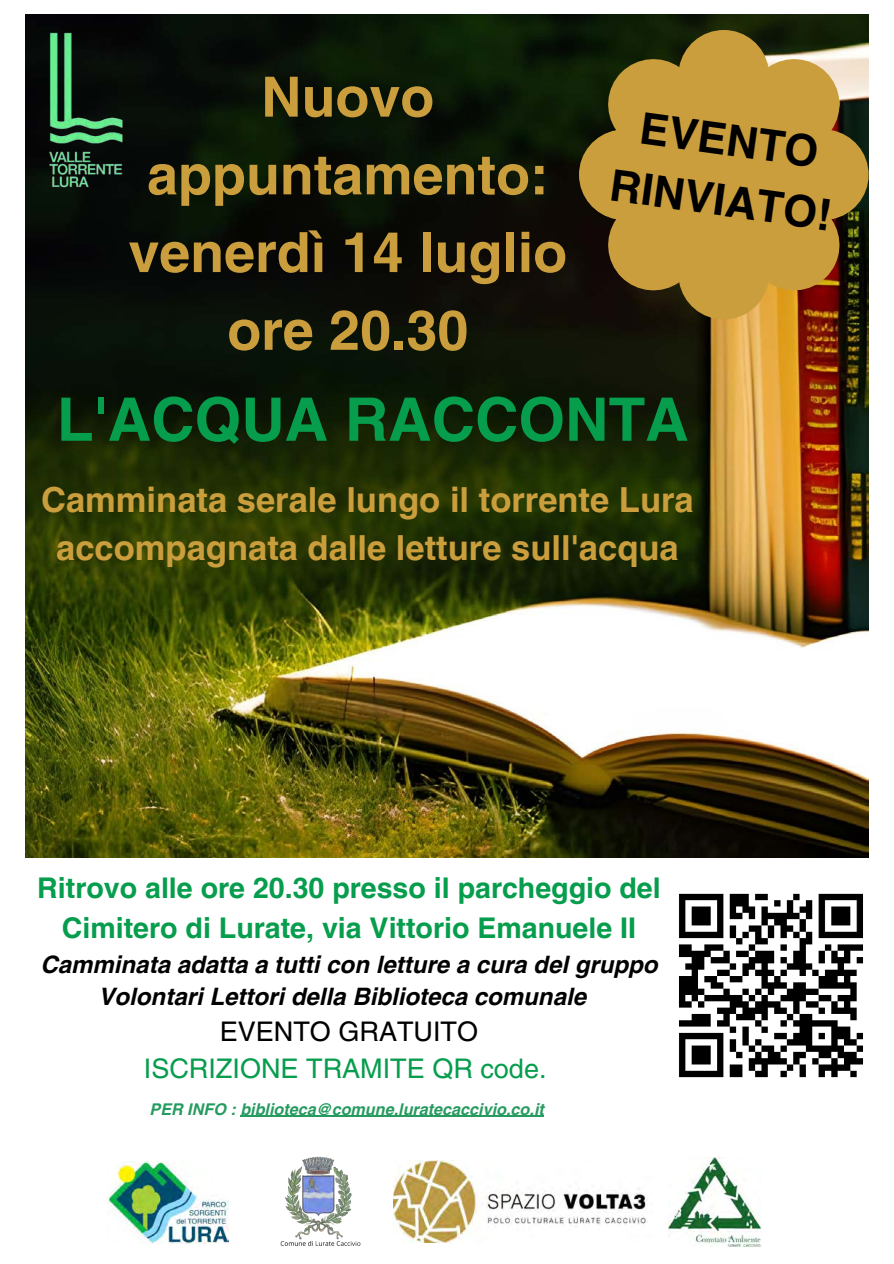
<style>
.page{position:relative;width:894px;height:1264px;background:#fff}
.page>*{position:absolute;margin:0;border:0;box-sizing:border-box;transform-origin:0 0}
.t1{font:700 60px "Helvetica LT Pro";color:#069d4d}
.t2{font:700 55.5px/77.7px "Helvetica LT Pro";color:#cb9e3d;text-align:center}
.t3{font:700 43.65px/60.8px "Helvetica LT Pro";color:#000;text-align:center}
.t4{font:700 34.5px/47.2px "Helvetica LT Pro";color:#cb9e3d;text-align:center}
.t5{font:700 28.5px/39.5px "Helvetica LT Pro";color:#069d4d;text-align:center}
.t6{font:27px "Helvetica LT Pro";color:#069d4d}
.t7{font:27px "Helvetica LT Pro";color:#000}
.t8{font:italic 700 24px/32.7px "Helvetica LT Pro";color:#000;text-align:center}
.t9{font:italic 700 16.2px "Helvetica LT Pro";color:#269b60}
</style>
<div class="page">
<img style="left:107px;top:1161px;width:121px;height:82px">
<img style="left:26px;top:14px;width:842px;height:843px">
<img style="left:25px;top:14px;width:128px;height:187px">
<img style="left:280px;top:1156px;width:81px;height:90px">
<img style="left:393px;top:1160px;width:255px;height:82px">
<img style="left:679px;top:893px;width:184px;height:185px">
<img style="left:668px;top:1157px;width:93px;height:89px">
<svg style="left:579px;top:30px;width:289px;height:289px;background:#9f7e33"></svg>
<hr style="left:240px;top:1115px;width:303px;height:1px;background:#269b60">
<p class="t2" style="left:128px;top:64px;width:440px">Nuovo appuntamento: venerdì 14 luglio ore 20.30</p>
<p class="t3" style="left:622px;top:98px;width:225px;rotate:8deg">EVENTO<br>RINVIATO!</p>
<p class="t1" style="left:57px;top:397px;width:633px">L'ACQUA RACCONTA</p>
<p class="t4" style="left:41px;top:480px;width:654px">Camminata serale lungo il torrente Lura accompagnata dalle letture sull'acqua</p>
<p class="t5" style="left:37px;top:871px;width:624px">Ritrovo alle ore 20.30 presso il parcheggio del<br>Cimitero di Lurate, via Vittorio Emanuele II</p>
<p class="t8" style="left:40px;top:950px;width:618px">Camminata adatta a tutti con letture a cura del gruppo<br>Volontari Lettori della Biblioteca comunale</p>
<p class="t7" style="left:220px;top:1021px;width:260px">EVENTO GRATUITO</p>
<p class="t6" style="left:144px;top:1058px;width:404px">ISCRIZIONE TRAMITE QR code.</p>
<p class="t9" style="left:149px;top:1102px;width:396px">PER INFO : biblioteca@comune.luratecaccivio.co.it</p>
</div>
